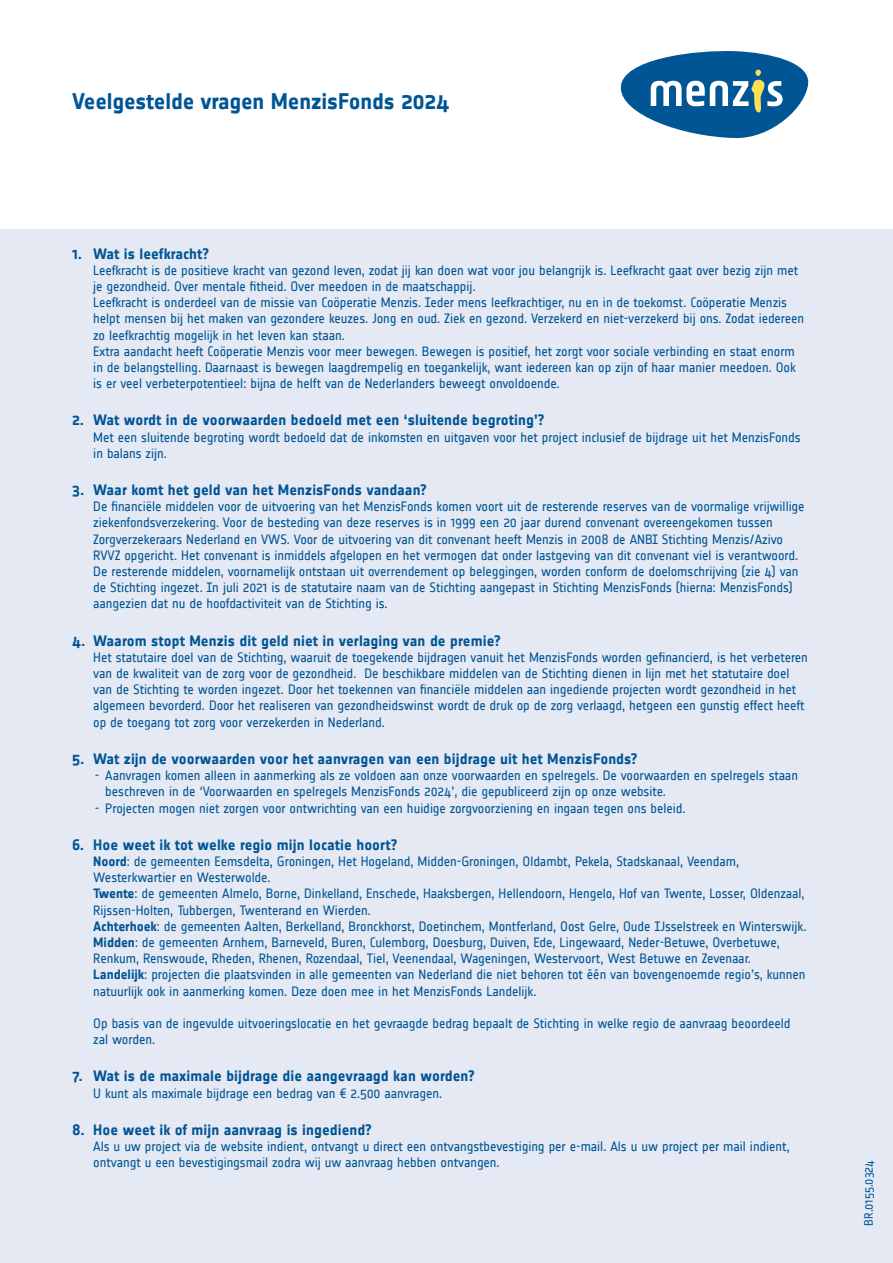
<style>
.page{position:relative;width:893px;height:1263px;background:#fff}
.page>*{position:absolute;margin:0;border:0;box-sizing:border-box;transform-origin:0 0}
.t1{font:700 22.5px "Notes";letter-spacing:-.005em;color:#005595}
.t2{font:700 15px "Notes";letter-spacing:.005em;color:#005595}
.t3{font:13.5px/16.2px "Notes";letter-spacing:-.005em;color:#005595}
.t4{font:12px "Notes";letter-spacing:-.01em;color:#005595}
.s1{font-weight:700}
</style>
<div class="page">
<div style="left:0;top:230px;width:893px;height:1033px;background:#e5e9f3"></div>
<svg style="left:621px;top:51px;width:187px;height:87px"></svg>
<h1 class="t1" style="left:72px;top:89px;width:379px">Veelgestelde vragen MenzisFonds 2024</h1>
<p class="t2" style="left:72px;top:245px;width:138px">1. Wat is leefkracht?</p>
<p class="t3" style="left:93px;top:262px;width:712px">Leefkracht is de positieve kracht van gezond leven, zodat jij kan doen wat voor jou belangrijk is. Leefkracht gaat over bezig zijn met je gezondheid. Over mentale fitheid. Over meedoen in de maatschappij.<br>Leefkracht is onderdeel van de missie van Coöperatie Menzis. Ieder mens leefkrachtiger, nu en in de toekomst. Coöperatie Menzis helpt mensen bij het maken van gezondere keuzes. Jong en oud. Ziek en gezond. Verzekerd en niet-verzekerd bij ons. Zodat iedereen zo leefkrachtig mogelijk in het leven kan staan.<br>Extra aandacht heeft Coöperatie Menzis voor meer bewegen. Bewegen is positief, het zorgt voor sociale verbinding en staat enorm in de belangstelling. Daarnaast is bewegen laagdrempelig en toegankelijk, want iedereen kan op zijn of haar manier meedoen. Ook is er veel verbeterpotentieel: bijna de helft van de Nederlanders beweegt onvoldoende.</p>
<p class="t2" style="left:72px;top:412px;width:474px">2. Wat wordt in de voorwaarden bedoeld met een ‘sluitende begroting’?</p>
<p class="t3" style="left:93px;top:429px;width:709px">Met een sluitende begroting wordt bedoeld dat de inkomsten en uitgaven voor het project inclusief de bijdrage uit het MenzisFonds in balans zijn.</p>
<p class="t2" style="left:72px;top:481px;width:356px">3. Waar komt het geld van het MenzisFonds vandaan?</p>
<p class="t3" style="left:93px;top:499px;width:713px">De financiële middelen voor de uitvoering van het MenzisFonds komen voort uit de resterende reserves van de voormalige vrijwillige ziekenfondsverzekering. Voor de besteding van deze reserves is in 1999 een 20 jaar durend convenant overeengekomen tussen Zorgverzekeraars Nederland en VWS. Voor de uitvoering van dit convenant heeft Menzis in 2008 de ANBI Stichting Menzis/Azivo RVVZ opgericht. Het convenant is inmiddels afgelopen en het vermogen dat onder lastgeving van dit convenant viel is verantwoord.<br>De resterende middelen, voornamelijk ontstaan uit overrendement op beleggingen, worden conform de doelomschrijving (zie 4) van de Stichting ingezet. In juli 2021 is de statutaire naam van de Stichting aangepast in Stichting MenzisFonds (hierna: MenzisFonds) aangezien dat nu de hoofdactiviteit van de Stichting is.</p>
<p class="t2" style="left:72px;top:632px;width:430px">4. Waarom stopt Menzis dit geld niet in verlaging van de premie?</p>
<p class="t3" style="left:93px;top:649px;width:716px">Het statutaire doel van de Stichting, waaruit de toegekende bijdragen vanuit het MenzisFonds worden gefinancierd, is het verbeteren van de kwaliteit van de zorg voor de gezondheid. De beschikbare middelen van de Stichting dienen in lijn met het statutaire doel van de Stichting te worden ingezet. Door het toekennen van financiële middelen aan ingediende projecten wordt gezondheid in het algemeen bevorderd. Door het realiseren van gezondheidswinst wordt de druk op de zorg verlaagd, hetgeen een gunstig effect heeft op de toegang tot zorg voor verzekerden in Nederland.</p>
<p class="t2" style="left:72px;top:750px;width:567px">5. Wat zijn de voorwaarden voor het aanvragen van een bijdrage uit het MenzisFonds?</p>
<p class="t3" style="left:105px;top:767px;width:694px;text-indent:-11px">- Aanvragen komen alleen in aanmerking als ze voldoen aan onze voorwaarden en spelregels. De voorwaarden en spelregels staan beschreven in de ‘Voorwaarden en spelregels MenzisFonds 2024’, die gepubliceerd zijn op onze website.</p>
<p class="t3" style="left:95px;top:800px;width:592px">- Projecten mogen niet zorgen voor ontwrichting van een huidige zorgvoorziening en ingaan tegen ons beleid.</p>
<p class="t2" style="left:72px;top:836px;width:327px">6. Hoe weet ik tot welke regio mijn locatie hoort?</p>
<p class="t3" style="left:93px;top:853px;width:715px"><span class="s1">Noord</span>: de gemeenten Eemsdelta, Groningen, Het Hogeland, Midden-Groningen, Oldambt, Pekela, Stadskanaal, Veendam, Westerkwartier en Westerwolde.<br><span class="s1">Twente</span>: de gemeenten Almelo, Borne, Dinkelland, Enschede, Haaksbergen, Hellendoorn, Hengelo, Hof van Twente, Losser, Oldenzaal, Rijssen-Holten, Tubbergen, Twenterand en Wierden.<br><span class="s1">Achterhoek</span>: de gemeenten Aalten, Berkelland, Bronckhorst, Doetinchem, Montferland, Oost Gelre, Oude IJsselstreek en Winterswijk.<br><span class="s1">Midden</span>: de gemeenten Arnhem, Barneveld, Buren, Culemborg, Doesburg, Duiven, Ede, Lingewaard, Neder-Betuwe, Overbetuwe, Renkum, Renswoude, Rheden, Rhenen, Rozendaal, Tiel, Veenendaal, Wageningen, Westervoort, West Betuwe en Zevenaar.<br><span class="s1">Landelijk</span>: projecten die plaatsvinden in alle gemeenten van Nederland die niet behoren tot één van bovengenoemde regio’s, kunnen natuurlijk ook in aanmerking komen. Deze doen mee in het MenzisFonds Landelijk.</p>
<p class="t3" style="left:93px;top:1015px;width:699px">Op basis van de ingevulde uitvoeringslocatie en het gevraagde bedrag bepaalt de Stichting in welke regio de aanvraag beoordeeld zal worden.</p>
<p class="t2" style="left:72px;top:1068px;width:404px">7. Wat is de maximale bijdrage die aangevraagd kan worden?</p>
<p class="t3" style="left:93px;top:1085px;width:350px">U kunt als maximale bijdrage een bedrag van € 2.500 aanvragen.</p>
<p class="t2" style="left:72px;top:1121px;width:301px">8. Hoe weet ik of mijn aanvraag is ingediend?</p>
<p class="t3" style="left:93px;top:1138px;width:698px">Als u uw project via de website indient, ontvangt u direct een ontvangstbevestiging per e-mail. Als u uw project per mail indient, ontvangt u een bevestigingsmail zodra wij uw aanvraag hebben ontvangen.</p>
<p class="t4" style="left:862px;top:1225px;width:67px;rotate:-90deg">BR.0155.0324</p>
</div>
